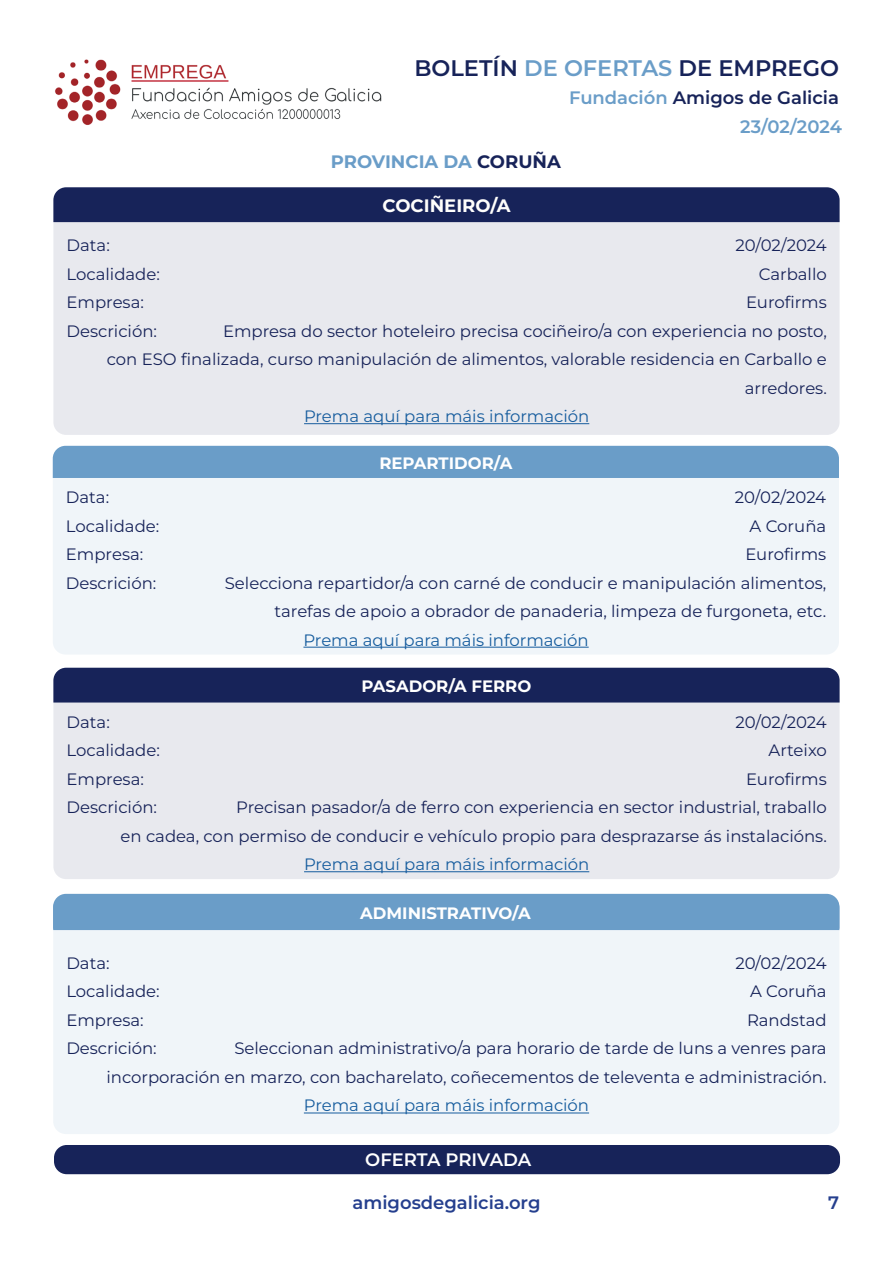
<style>
.page{position:relative;width:893px;height:1263px;background:#fff}
.page>*{position:absolute;margin:0;border:0;box-sizing:border-box;transform-origin:0 0}
.t1{font:600 22.5px "Montserrat";color:#172359}
.t2{font:600 18px/29.5px "Montserrat";color:#6a9dc8;text-align:right}
.t3{font:600 18px "Montserrat";color:#253f8e}
.t4{font:700 18px "Montserrat";color:#6a9dc8}
.t5{font:600 18px "Montserrat";letter-spacing:-.005em;color:#fff}
.t6{font:700 18px "Montserrat";color:#fffefc}
.t7{font:16.5px/28.5px "Montserrat";color:#172359;text-align:right}
.t8{font:16.5px "Montserrat";color:#175d9e}
.t9{font:700 16.5px "Montserrat";color:#fff}
.s1{color:#6a9dc8}
.s2{color:#172359}
</style>
<div class="page">
<img style="left:55px;top:59px;width:327px;height:66px">
<div style="left:54px;top:1145px;width:786px;height:29px;background:#172359;border-radius:13px"></div>
<div style="left:53px;top:478px;width:786px;height:176px;background:#f0f5f9"></div>
<div style="left:53px;top:702px;width:787px;height:177px;background:#e8e9ee"></div>
<div style="left:53px;top:222px;width:787px;height:213px;background:#e8e9ee"></div>
<div style="left:53px;top:930px;width:786px;height:204px;background:#f0f5f9"></div>
<div style="left:53px;top:446px;width:786px;height:32px;background:#6a9dc8"></div>
<div style="left:53px;top:668px;width:787px;height:34px;background:#172359"></div>
<div style="left:53px;top:187px;width:787px;height:35px;background:#172359"></div>
<div style="left:53px;top:894px;width:786px;height:36px;background:#6a9dc8"></div>
<hr style="left:303px;top:647px;width:286px;height:1px;background:#175d9e">
<hr style="left:304px;top:871px;width:285px;height:1px;background:#175d9e">
<hr style="left:304px;top:423px;width:285px;height:1px;background:#175d9e">
<hr style="left:304px;top:1112px;width:285px;height:1px;background:#175d9e">
<h1 class="t1" style="left:414px;top:53px;width:426px">BOLETÍN <span class="s1">DE OFERTAS</span> DE EMPREGO</h1>
<p class="t4" style="left:331px;top:149px;width:232px">PROVINCIA DA <span class="s2">CORUÑA</span></p>
<p class="t2" style="left:569px;top:82px;width:274px">Fundación <span class="s2">Amigos de Galicia<br></span>23/02/2024</p>
<p class="t6" style="left:382px;top:194px;width:129px">COCIÑEIRO/A</p>
<p class="t7" style="left:67px;top:230px;width:45px">Data:</p>
<p class="t7" style="left:736px;top:230px;width:93px">20/02/2024</p>
<p class="t7" style="left:67px;top:259px;width:95px">Localidade:</p>
<p class="t7" style="left:759px;top:259px;width:70px">Carballo</p>
<p class="t7" style="left:67px;top:287px;width:79px">Empresa:</p>
<p class="t7" style="left:746px;top:287px;width:82px">Eurofirms</p>
<p class="t7" style="left:67px;top:316px;width:92px">Descrición:</p>
<p class="t7" style="left:107px;top:316px;width:722px">Empresa do sector hoteleiro precisa cociñeiro/a con experiencia no posto,<br>con ESO finalizada, curso manipulación de alimentos, valorable residencia en Carballo e arredores.</p>
<p class="t8" style="left:304px;top:405px;width:287px">Prema aquí para máis información</p>
<p class="t9" style="left:379px;top:452px;width:134px">REPARTIDOR/A</p>
<p class="t7" style="left:66px;top:482px;width:45px">Data:</p>
<p class="t7" style="left:735px;top:482px;width:93px">20/02/2024</p>
<p class="t7" style="left:66px;top:511px;width:95px">Localidade:</p>
<p class="t7" style="left:750px;top:511px;width:78px">A Coruña</p>
<p class="t7" style="left:66px;top:539px;width:79px">Empresa:</p>
<p class="t7" style="left:745px;top:539px;width:82px">Eurofirms</p>
<p class="t7" style="left:66px;top:568px;width:92px">Descrición:</p>
<p class="t7" style="left:225px;top:568px;width:603px">Selecciona repartidor/a con carné de conducir e manipulación alimentos, tarefas de apoio a obrador de panaderia, limpeza de furgoneta, etc.</p>
<p class="t8" style="left:303px;top:629px;width:287px">Prema aquí para máis información</p>
<p class="t9" style="left:362px;top:675px;width:171px">PASADOR/A FERRO</p>
<p class="t7" style="left:67px;top:707px;width:45px">Data:</p>
<p class="t7" style="left:736px;top:707px;width:93px">20/02/2024</p>
<p class="t7" style="left:67px;top:735px;width:95px">Localidade:</p>
<p class="t7" style="left:768px;top:735px;width:60px">Arteixo</p>
<p class="t7" style="left:67px;top:764px;width:79px">Empresa:</p>
<p class="t7" style="left:746px;top:764px;width:82px">Eurofirms</p>
<p class="t7" style="left:67px;top:792px;width:92px">Descrición:</p>
<p class="t7" style="left:121px;top:792px;width:708px">Precisan pasador/a de ferro con experiencia en sector industrial, traballo<br>en cadea, con permiso de conducir e vehículo propio para desprazarse ás instalacións.</p>
<p class="t8" style="left:304px;top:853px;width:287px">Prema aquí para máis información</p>
<p class="t9" style="left:360px;top:902px;width:172px">ADMINISTRATIVO/A</p>
<p class="t7" style="left:66px;top:948px;width:45px">Data:</p>
<p class="t7" style="left:735px;top:948px;width:93px">20/02/2024</p>
<p class="t7" style="left:66px;top:977px;width:95px">Localidade:</p>
<p class="t7" style="left:750px;top:977px;width:78px">A Coruña</p>
<p class="t7" style="left:66px;top:1005px;width:79px">Empresa:</p>
<p class="t7" style="left:747px;top:1005px;width:81px">Randstad</p>
<p class="t7" style="left:66px;top:1034px;width:92px">Descrición:</p>
<p class="t7" style="left:106px;top:1034px;width:722px">Seleccionan administrativo/a para horario de tarde de luns a venres para<br>incorporación en marzo, con bacharelato, coñecementos de televenta e administración.</p>
<p class="t8" style="left:304px;top:1094px;width:287px">Prema aquí para máis información</p>
<p class="t5" style="left:365px;top:1148px;width:168px">OFERTA PRIVADA</p>
<p class="t3" style="left:352px;top:1190px;width:190px">amigosdegalicia.org</p>
<p class="t3" style="left:828px;top:1190px;width:12px">7</p>
</div>
